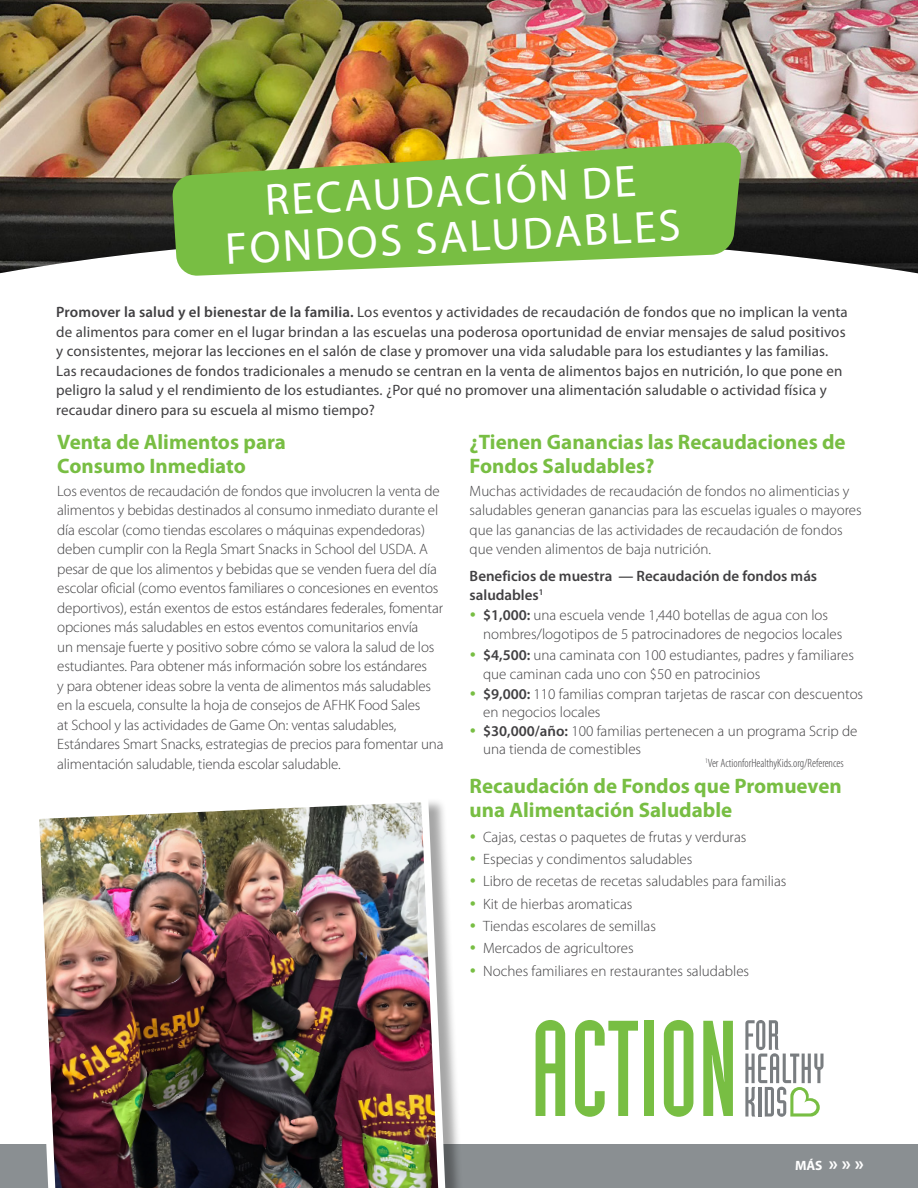
<style>
.page{position:relative;width:918px;height:1188px;background:#fff}
.page>*{position:absolute;margin:0;border:0;box-sizing:border-box;transform-origin:0 0}
.t1{font:45px/46.5px "Myriad Pro";color:#fff;text-align:center}
.Header1{font:700 21px/24px "Myriad Pro";color:#78be43}
.Body_Copy{font:300 15px/19.5px "Myriad Pro";letter-spacing:-.01em;color:#414042}
.Intro_Para{font:15px/19.5px "Myriad Pro";letter-spacing:.01em;color:#414042}
.Body_Copy-2{font:600 15px/19.5px "Myriad Pro";color:#414042}
.t2{font:700 13.5px "Myriad Pro";color:#fff}
.Reference{font:300 condensed 12px "Myriad Pro";color:#414042}
.s1{font-weight:600}
.s2{color:#78be43}
.s3{font-size:19.5px}
</style>
<div class="page">
<div style="left:0;top:1145px;width:918px;height:43px;background:#8a8f92"></div>
<img style="left:0;top:0;width:918px;height:273px">
<svg style="left:172px;top:142px;width:570px;height:134px;fill:#78be43"></svg>
<svg style="left:536px;top:1020px;width:29px;height:96px"></svg>
<svg style="left:575px;top:1020px;width:63px;height:97px"></svg>
<div style="left:644px;top:1021px;width:10px;height:95px;background:#78be43"></div>
<svg style="left:664px;top:1020px;width:29px;height:97px"></svg>
<svg style="left:703px;top:1021px;width:30px;height:95px"></svg>
<svg style="left:745px;top:1020px;width:79px;height:97px"></svg>
<div style="left:34px;top:797px;width:431px;height:391px;background:#000;opacity:.35"></div>
<img style="left:28px;top:797px;width:422px;height:391px">
<p class="t1" style="left:222px;top:179px;width:457px;rotate:-3deg">RECAUDACIÓN DE<br>FONDOS SALUDABLES</p>
<p class="Intro_Para" style="left:56px;top:302px;width:793px"><span class="s1">Promover la salud y el bienestar de la familia.</span> Los eventos y actividades de recaudación de fondos que no implican la venta de alimentos para comer en el lugar brindan a las escuelas una poderosa oportunidad de enviar mensajes de salud positivos y consistentes, mejorar las lecciones en el salón de clase y promover una vida saludable para los estudiantes y las familias.<br>Las recaudaciones de fondos tradicionales a menudo se centran en la venta de alimentos bajos en nutrición, lo que pone en peligro la salud y el rendimiento de los estudiantes. ¿Por qué no promover una alimentación saludable o actividad física y recaudar dinero para su escuela al mismo tiempo?</p>
<p class="Header1" style="left:57px;top:429px;width:230px">Venta de Alimentos para<br>Consumo Inmediato</p>
<p class="Body_Copy" style="left:57px;top:481px;width:388px">Los eventos de recaudación de fondos que involucren la venta de alimentos y bebidas destinados al consumo inmediato durante el día escolar (como tiendas escolares o máquinas expendedoras) deben cumplir con la Regla Smart Snacks in School del USDA. A pesar de que los alimentos y bebidas que se venden fuera del día escolar oficial (como eventos familiares o concesiones en eventos deportivos), están exentos de estos estándares federales, fomentar opciones más saludables en estos eventos comunitarios envía<br>un mensaje fuerte y positivo sobre cómo se valora la salud de los estudiantes. Para obtener más información sobre los estándares<br>y para obtener ideas sobre la venta de alimentos más saludables en la escuela, consulte la hoja de consejos de AFHK Food Sales<br>at School y las actividades de Game On: ventas saludables, Estándares Smart Snacks, estrategias de precios para fomentar una alimentación saludable, tienda escolar saludable.</p>
<p class="Header1" style="left:470px;top:429px;width:378px">¿Tienen Ganancias las Recaudaciones de<br>Fondos Saludables?</p>
<p class="Body_Copy" style="left:470px;top:481px;width:394px">Muchas actividades de recaudación de fondos no alimenticias y saludables generan ganancias para las escuelas iguales o mayores que las ganancias de las actividades de recaudación de fondos que venden alimentos de baja nutrición.</p>
<p class="Body_Copy-2" style="left:470px;top:565px;width:349px">Beneficios de muestra — Recaudación de fondos más saludables<sup>1</sup></p>
<p class="Body_Copy" style="left:483px;top:605px;width:361px;text-indent:-14px"><span class="s2">•</span> <span class="s1">$1,000:</span> una escuela vende 1,440 botellas de agua con los nombres/logotipos de 5 patrocinadores de negocios locales</p>
<p class="Body_Copy" style="left:483px;top:645px;width:372px;text-indent:-14px"><span class="s2">•</span> <span class="s1">$4,500:</span> una caminata con 100 estudiantes, padres y familiares que caminan cada uno con $50 en patrocinios</p>
<p class="Body_Copy" style="left:483px;top:685px;width:382px;line-height:18px;text-indent:-14px"><span class="s2">•</span> <span class="s1">$9,000:</span> 110 familias compran tarjetas de rascar con descuentos en negocios locales</p>
<p class="Body_Copy" style="left:483px;top:722px;width:376px;line-height:18px;text-indent:-14px"><span class="s2">•</span> <span class="s1">$30,000/año:</span> 100 familias pertenecen a un programa Scrip de una tienda de comestibles</p>
<p class="Header1" style="left:470px;top:773px;width:374px">Recaudación de Fondos que Promueven una Alimentación Saludable</p>
<p class="Body_Copy" style="left:470px;top:827px;width:278px"><span class="s2">•</span> Cajas, cestas o paquetes de frutas y verduras</p>
<p class="Body_Copy" style="left:470px;top:849px;width:224px"><span class="s2">•</span> Especias y condimentos saludables</p>
<p class="Body_Copy" style="left:470px;top:872px;width:318px"><span class="s2">•</span> Libro de recetas de recetas saludables para familias</p>
<p class="Body_Copy" style="left:470px;top:894px;width:164px"><span class="s2">•</span> Kit de hierbas aromaticas</p>
<p class="Body_Copy" style="left:470px;top:916px;width:188px"><span class="s2">•</span> Tiendas escolares de semillas</p>
<p class="Body_Copy" style="left:470px;top:939px;width:166px"><span class="s2">•</span> Mercados de agricultores</p>
<p class="Body_Copy" style="left:470px;top:961px;width:281px"><span class="s2">•</span> Noches familiares en restaurantes saludables</p>
<p class="Reference" style="left:705px;top:756px;width:140px"><sup>1</sup>Ver ActionforHealthyKids.org/References</p>
<p class="t2" style="left:795px;top:1156px;width:70px">MÁS <span class="s3">» » »</span></p>
</div>
